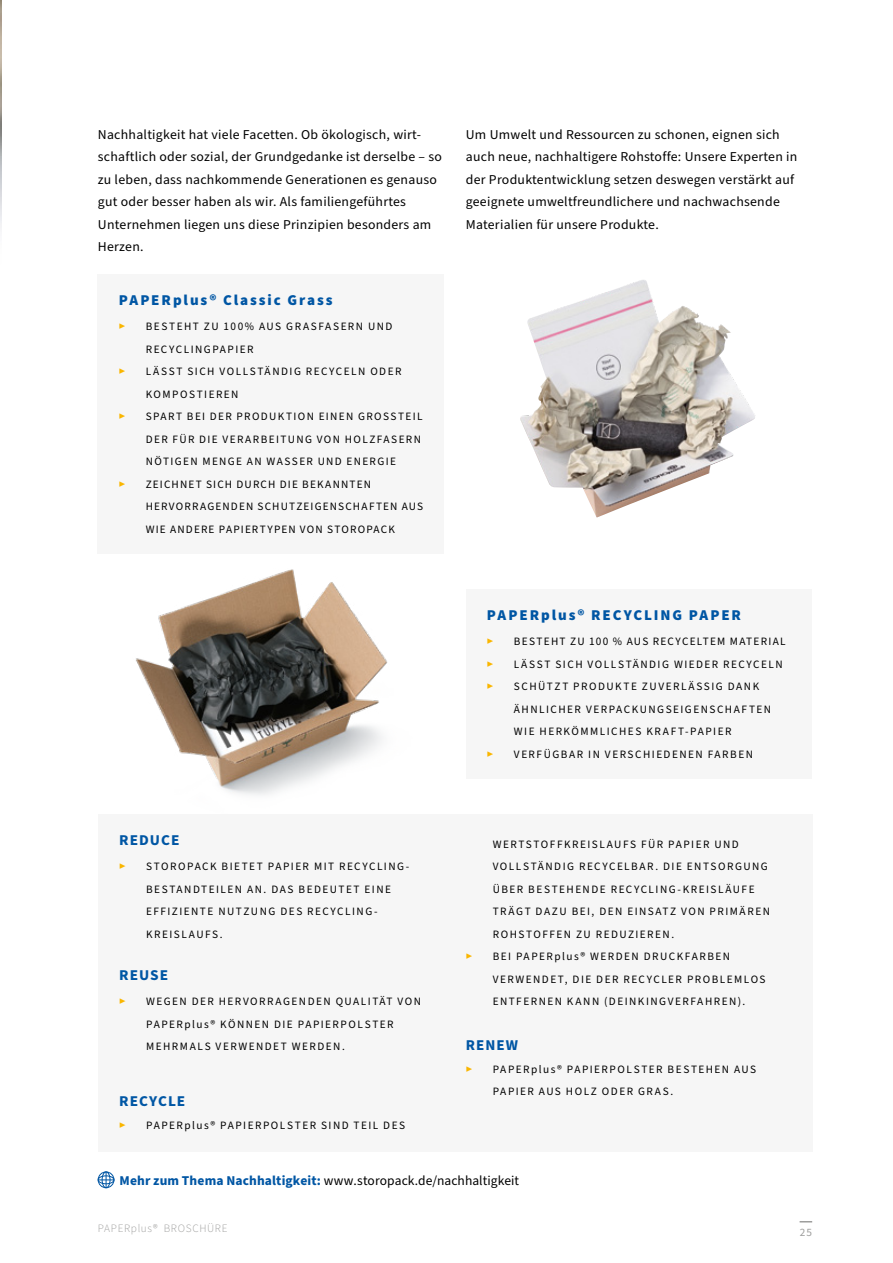
<style>
.page{position:relative;width:893px;height:1263px;background:#fff}
.page>*{position:absolute;margin:0;border:0;box-sizing:border-box;transform-origin:0 0}
.t1{font:900 15px "Source Sans Pro";letter-spacing:.13em;color:#0056a4}
.Text_body_black__regular__9{font:700 15px "Source Sans Pro";letter-spacing:.065em;color:#0056a4}
.Bullet_points_black__regular__7_5{font:700 15px "Source Sans Pro";letter-spacing:.07em;color:#0056a4}
.Text_body_black__regular__9-2{font:13.5px/22.5px "Source Sans Pro";letter-spacing:.02em;color:#000}
.t2{font:11.25px/22.5px "Source Sans Pro";letter-spacing:.13em;color:#000}
.t3{font:11.25px/22.5px "Source Sans Pro";letter-spacing:.1em;color:#000}
.t4{font:300 11.25px "Source Sans Pro";letter-spacing:.06em;color:#9d9d9c}
.t5{font:11.25px "Source Sans Pro";color:#fab600}
.t6{font:11.25px "Source Sans Pro";color:#9d9d9c}
.s1{font-weight:700;color:#0056a4}
</style>
<div class="page">
<img style="left:0;top:0;width:1px;height:229px">
<img style="left:136px;top:569px;width:252px;height:226px">
<img style="left:520px;top:280px;width:235px;height:238px">
<div style="left:98px;top:1171px;width:16px;height:17px;border:1px solid #0056a4;border-radius:50%"></div>
<div style="left:102px;top:1171px;width:8px;height:17px;border:1px solid #0056a4;border-radius:50%"></div>
<svg style="left:98px;top:1172px;width:16px;height:16px"></svg>
<div style="left:98px;top:814px;width:714px;height:337px;background:#f6f6f6"></div>
<div style="left:98px;top:274px;width:346px;height:280px;background:#f6f6f6"></div>
<div style="left:466px;top:589px;width:346px;height:190px;background:#f6f6f6"></div>
<svg style="left:800px;top:1221px;width:12px;height:1px"></svg>
<p class="Text_body_black__regular__9-2" style="left:98px;top:124px;width:346px">Nachhaltigkeit hat viele Facetten. Ob ökologisch, wirt&shy;schaftlich oder sozial, der Grundgedanke ist derselbe – so zu leben, dass nachkommende Generationen es genauso gut oder besser haben als wir. Als familiengeführtes Unternehmen liegen uns diese Prinzipien besonders am Herzen.</p>
<p class="Text_body_black__regular__9-2" style="left:466px;top:124px;width:333px">Um Umwelt und Ressourcen zu schonen, eignen sich auch neue, nachhaltigere Rohstoffe: Unsere Experten in der Produktentwicklung setzen deswegen verstärkt auf geeignete umweltfreundlichere und nachwachsende Materialien für unsere Produkte.</p>
<p class="t1" style="left:119px;top:290px;width:215px">PAPERplus® Classic Grass</p>
<p class="t5" style="left:119px;top:319px;width:8px">▶</p>
<p class="t2" style="left:146px;top:315px;width:248px">BESTEHT ZU 100% AUS GRASFASERN UND<br>RECYCLINGPAPIER</p>
<p class="t5" style="left:119px;top:364px;width:8px">▶</p>
<p class="t2" style="left:146px;top:360px;width:257px">LÄSST SICH VOLLSTÄNDIG RECYCELN ODER<br>KOMPOSTIEREN</p>
<p class="t5" style="left:119px;top:409px;width:8px">▶</p>
<p class="t2" style="left:146px;top:405px;width:278px">SPART BEI DER PRODUKTION EINEN GROSSTEIL<br>DER FÜR DIE VERARBEITUNG VON HOLZFASERN<br>NÖTIGEN MENGE AN WASSER UND ENERGIE</p>
<p class="t5" style="left:119px;top:476px;width:8px">▶</p>
<p class="t3" style="left:146px;top:473px;width:279px">ZEICHNET SICH DURCH DIE BEKANNTEN<br>HERVORRAGENDEN SCHUTZEIGENSCHAFTEN AUS<br>WIE ANDERE PAPIERTYPEN VON STOROPACK</p>
<p class="Text_body_black__regular__9" style="left:119px;top:830px;width:62px">REDUCE</p>
<p class="t5" style="left:119px;top:859px;width:8px">▶</p>
<p class="t2" style="left:146px;top:855px;width:265px">STOROPACK BIETET PAPIER MIT RECYCLING-<br>BESTANDTEILEN AN. DAS BEDEUTET EINE<br>EFFIZIENTE NUTZUNG DES RECYCLING-<br>KREISLAUFS.</p>
<p class="Text_body_black__regular__9" style="left:119px;top:965px;width:51px">REUSE</p>
<p class="t5" style="left:119px;top:994px;width:8px">▶</p>
<p class="t2" style="left:146px;top:990px;width:276px">WEGEN DER HERVORRAGENDEN QUALITÄT VON<br>PAPERplus® KÖNNEN DIE PAPIERPOLSTER<br>MEHRMALS VERWENDET WERDEN.</p>
<p class="Text_body_black__regular__9" style="left:119px;top:1090px;width:68px">RECYCLE</p>
<p class="t5" style="left:119px;top:1118px;width:8px">▶</p>
<p class="t2" style="left:146px;top:1114px;width:261px">PAPERplus® PAPIERPOLSTER SIND TEIL DES</p>
<p class="t1" style="left:487px;top:605px;width:256px">PAPERplus® RECYCLING PAPER</p>
<p class="t5" style="left:487px;top:634px;width:8px">▶</p>
<p class="t2" style="left:514px;top:630px;width:273px">BESTEHT ZU 100 % AUS RECYCELTEM MATERIAL</p>
<p class="t5" style="left:487px;top:656px;width:8px">▶</p>
<p class="t2" style="left:514px;top:653px;width:270px">LÄSST SICH VOLLSTÄNDIG WIEDER RECYCELN</p>
<p class="t5" style="left:487px;top:679px;width:8px">▶</p>
<p class="t2" style="left:514px;top:675px;width:259px">SCHÜTZT PRODUKTE ZUVERLÄSSIG DANK<br>ÄHNLICHER VERPACKUNGSEIGENSCHAFTEN<br>WIE HERKÖMMLICHES KRAFT-PAPIER</p>
<p class="t5" style="left:487px;top:746px;width:8px">▶</p>
<p class="t2" style="left:514px;top:743px;width:241px">VERFÜGBAR IN VERSCHIEDENEN FARBEN</p>
<p class="t2" style="left:493px;top:833px;width:279px">WERTSTOFFKREISLAUFS FÜR PAPIER UND VOLLSTÄNDIG RECYCELBAR. DIE ENTSORGUNG ÜBER BESTEHENDE RECYCLING-KREISLÄUFE TRÄGT DAZU BEI, DEN EINSATZ VON PRIMÄREN ROHSTOFFEN ZU REDUZIEREN.</p>
<p class="t5" style="left:466px;top:949px;width:8px">▶</p>
<p class="t2" style="left:493px;top:945px;width:274px">BEI PAPERplus® WERDEN DRUCKFARBEN<br>VERWENDET, DIE DER RECYCLER PROBLEMLOS<br>ENTFERNEN KANN (DEINKINGVERFAHREN).</p>
<p class="Bullet_points_black__regular__7_5" style="left:466px;top:1035px;width:54px">RENEW</p>
<p class="t5" style="left:466px;top:1061px;width:8px">▶</p>
<p class="t2" style="left:493px;top:1058px;width:265px">PAPERplus® PAPIERPOLSTER BESTEHEN AUS<br>PAPIER AUS HOLZ ODER GRAS.</p>
<p class="Text_body_black__regular__9-2" style="left:119px;top:1170px;width:401px"><span class="s1">Mehr zum Thema Nachhaltigkeit:</span> www.storopack.de/nachhaltigkeit</p>
<p class="t4" style="left:98px;top:1221px;width:131px">PAPERplus® BROSCHÜRE</p>
<p class="t6" style="left:800px;top:1225px;width:14px">25</p>
</div>
